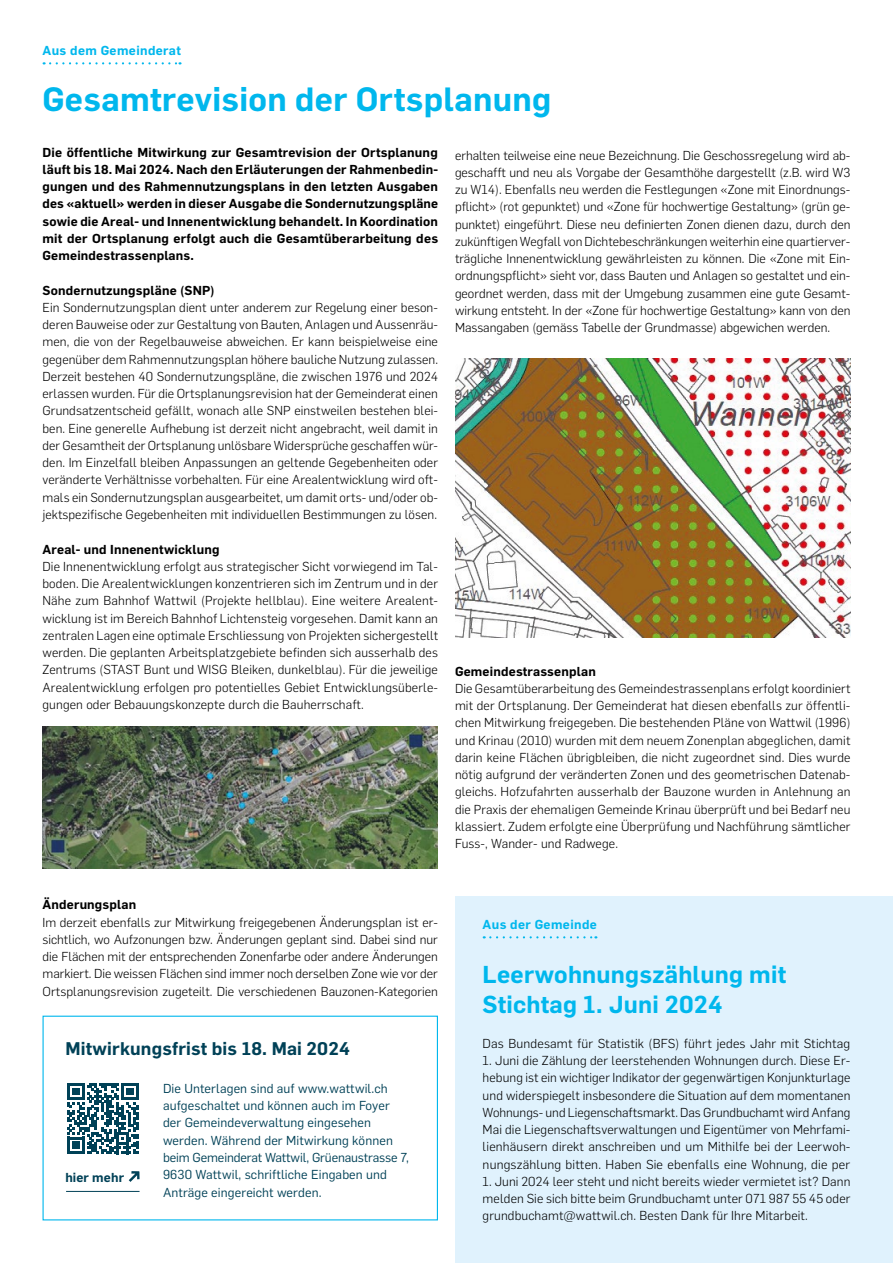
<style>
.page{position:relative;width:893px;height:1263px;background:#fff}
.page>*{position:absolute;margin:0;border:0;box-sizing:border-box;transform-origin:0 0}
.t1{font:600 33px "Flama";letter-spacing:.01em;color:#00b7ed}
.t2{font:600 24px/30px "Flama";letter-spacing:.01em;color:#00b7ed}
.t3{font:600 18px "Flama";letter-spacing:.01em;color:#004157}
.t4{font:300 12.75px/17.2px "Flama";letter-spacing:.01em;color:#000;text-align:justify}
.t5{font:600 12.75px/17.2px "Flama";letter-spacing:.015em;color:#000;text-align:justify}
.t6{font:12.75px/17.2px "Flama";letter-spacing:.01em;color:#004157}
.t7{font:600 12.75px "Flama";letter-spacing:.03em;color:#00b7ed}
.t8{font:600 12.75px "Flama";letter-spacing:.01em;color:#004157}
</style>
<div class="page">
<div style="left:455px;top:896px;width:438px;height:367px;background:#e0f2fd"></div>
<svg style="left:44px;top:62px;width:137px;height:2px"></svg>
<svg style="left:484px;top:936px;width:112px;height:2px"></svg>
<img style="left:43px;top:726px;width:395px;height:142px">
<img style="left:455px;top:359px;width:395px;height:279px">
<div style="left:43px;top:1016px;width:395px;height:204px;border:1px solid #00b7ed"></div>
<svg style="left:67px;top:1083px;width:71px;height:71px"></svg>
<svg style="left:129px;top:1171px;width:11px;height:11px"></svg>
<hr style="left:66px;top:1191px;width:74px;height:1px;background:#004157">
<p class="t7" style="left:43px;top:41px;width:140px">Aus dem Gemeinderat</p>
<h1 class="t1" style="left:43px;top:75px;width:510px">Gesamtrevision der Ortsplanung</h1>
<p class="t5" style="left:43px;top:143px;width:397px">Die öffentliche Mitwirkung zur Gesamtrevision der Ortsplanung läuft bis 18. Mai 2024. Nach den Erläuterungen der Rahmenbedin&shy;gungen und des Rahmennutzungsplans in den letzten Ausgaben des «aktuell» werden in dieser Ausgabe die Sondernutzungspläne sowie die Areal- und Innenentwicklung behandelt. In Koordination mit der Ortsplanung erfolgt auch die Gesamtüberarbeitung des Gemeindestrassenplans.</p>
<p class="t5" style="left:43px;top:281px;width:174px">Sondernutzungspläne (SNP)</p>
<p class="t4" style="left:43px;top:298px;width:397px">Ein Sondernutzungsplan dient unter anderem zur Regelung einer beson&shy;deren Bauweise oder zur Gestaltung von Bauten, Anlagen und Aussenräu&shy;men, die von der Regelbauweise abweichen. Er kann beispielweise eine gegenüber dem Rahmennutzungsplan höhere bauliche Nutzung zulassen.<br>Derzeit bestehen 40 Sondernutzungspläne, die zwischen 1976 und 2024 erlassen wurden. Für die Ortsplanungsrevision hat der Gemeinderat einen Grundsatzentscheid gefällt, wonach alle SNP einstweilen bestehen blei&shy;ben. Eine generelle Aufhebung ist derzeit nicht angebracht, weil damit in der Gesamtheit der Ortsplanung unlösbare Widersprüche geschaffen wür&shy;den. Im Einzelfall bleiben Anpassungen an geltende Gegebenheiten oder veränderte Verhältnisse vorbehalten. Für eine Arealentwicklung wird oft&shy;mals ein Sondernutzungsplan ausgearbeitet, um damit orts- und/oder ob&shy;jektspezifische Gegebenheiten mit individuellen Bestimmungen zu lösen.</p>
<p class="t5" style="left:43px;top:539px;width:178px">Areal- und Innenentwicklung</p>
<p class="t4" style="left:43px;top:557px;width:397px">Die Innenentwicklung erfolgt aus strategischer Sicht vorwiegend im Tal&shy;boden. Die Arealentwicklungen konzentrieren sich im Zentrum und in der Nähe zum Bahnhof Wattwil (Projekte hellblau). Eine weitere Arealent&shy;wicklung ist im Bereich Bahnhof Lichtensteig vorgesehen. Damit kann an zentralen Lagen eine optimale Erschliessung von Projekten sichergestellt werden. Die geplanten Arbeitsplatzgebiete befinden sich ausserhalb des Zentrums (STAST Bunt und WISG Bleiken, dunkelblau). Für die jeweilige Arealentwicklung erfolgen pro potentielles Gebiet Entwicklungsüberle&shy;gungen oder Bebauungskonzepte durch die Bauherrschaft.</p>
<p class="t4" style="left:455px;top:146px;width:397px">erhalten teilweise eine neue Bezeichnung. Die Geschossregelung wird ab&shy;geschafft und neu als Vorgabe der Gesamthöhe dargestellt (z.B. wird W3 zu W14). Ebenfalls neu werden die Festlegungen «Zone mit Einordnungs&shy;pflicht» (rot gepunktet) und «Zone für hochwertige Gestaltung» (grün ge&shy;punktet) eingeführt. Diese neu definierten Zonen dienen dazu, durch den zukünftigen Wegfall von Dichtebeschränkungen weiterhin eine quartierver&shy;trägliche Innenentwicklung gewährleisten zu können. Die «Zone mit Ein&shy;ordnungspflicht» sieht vor, dass Bauten und Anlagen so gestaltet und ein&shy;geordnet werden, dass mit der Umgebung zusammen eine gute Gesamt&shy;wirkung entsteht. In der «Zone für hochwertige Gestaltung» kann von den Massangaben (gemäss Tabelle der Grundmasse) abgewichen werden.</p>
<p class="t5" style="left:455px;top:661px;width:142px">Gemeindestrassenplan</p>
<p class="t4" style="left:455px;top:679px;width:397px">Die Gesamtüberarbeitung des Gemeindestrassenplans erfolgt koordiniert mit der Ortsplanung. Der Gemeinderat hat diesen ebenfalls zur öffentli&shy;chen Mitwirkung freigegeben. Die bestehenden Pläne von Wattwil (1996) und Krinau (2010) wurden mit dem neuem Zonenplan abgeglichen, damit darin keine Flächen übrigbleiben, die nicht zugeordnet sind. Dies wurde nötig aufgrund der veränderten Zonen und des geometrischen Datenab&shy;gleichs. Hofzufahrten ausserhalb der Bauzone wurden in Anlehnung an die Praxis der ehemaligen Gemeinde Krinau überprüft und bei Bedarf neu klassiert. Zudem erfolgte eine Überprüfung und Nachführung sämtlicher Fuss-, Wander- und Radwege.</p>
<p class="t5" style="left:43px;top:895px;width:95px">Änderungsplan</p>
<p class="t4" style="left:43px;top:913px;width:397px">Im derzeit ebenfalls zur Mitwirkung freigegebenen Änderungsplan ist er&shy;sichtlich, wo Aufzonungen bzw. Änderungen geplant sind. Dabei sind nur die Flächen mit der entsprechenden Zonenfarbe oder andere Änderungen markiert. Die weissen Flächen sind immer noch derselben Zone wie vor der Ortsplanungsrevision zugeteilt. Die verschiedenen Bauzonen-Kategorien</p>
<h3 class="t3" style="left:65px;top:1035px;width:286px">Mitwirkungsfrist bis 18. Mai 2024</h3>
<p class="t8" style="left:65px;top:1168px;width:60px">hier mehr</p>
<p class="t6" style="left:163px;top:1079px;width:247px">Die Unterlagen sind auf www.wattwil.ch aufgeschaltet und können auch im Foyer der Gemeindeverwaltung eingesehen werden. Während der Mitwirkung können beim Gemeinderat Wattwil, Grüenaustrasse 7, 9630 Wattwil, schriftliche Eingaben und Anträge eingereicht werden.</p>
<p class="t7" style="left:483px;top:915px;width:116px">Aus der Gemeinde</p>
<h2 class="t2" style="left:483px;top:958px;width:305px">Leerwohnungszählung mit<br>Stichtag 1. Juni 2024</h2>
<p class="t4" style="left:483px;top:1034px;width:369px">Das Bundesamt für Statistik (BFS) führt jedes Jahr mit Stichtag</p>
<p class="t4" style="left:483px;top:1051px;width:369px">1. Juni die Zählung der leerstehenden Wohnungen durch. Diese Er&shy;hebung ist ein wichtiger Indikator der gegenwärtigen Konjunkturlage und widerspiegelt insbesondere die Situation auf dem momentanen Wohnungs- und Liegenschaftsmarkt. Das Grundbuchamt wird Anfang Mai die Liegenschaftsverwaltungen und Eigentümer von Mehrfami&shy;lienhäusern direkt anschreiben und um Mithilfe bei der Leerwoh&shy;nungszählung bitten. Haben Sie ebenfalls eine Wohnung, die per</p>
<p class="t4" style="left:483px;top:1172px;width:369px">1. Juni 2024 leer steht und nicht bereits wieder vermietet ist? Dann melden Sie sich bitte beim Grundbuchamt unter 071 987 55 45 oder grundbuchamt@wattwil.ch. Besten Dank für Ihre Mitarbeit.</p>
</div>
